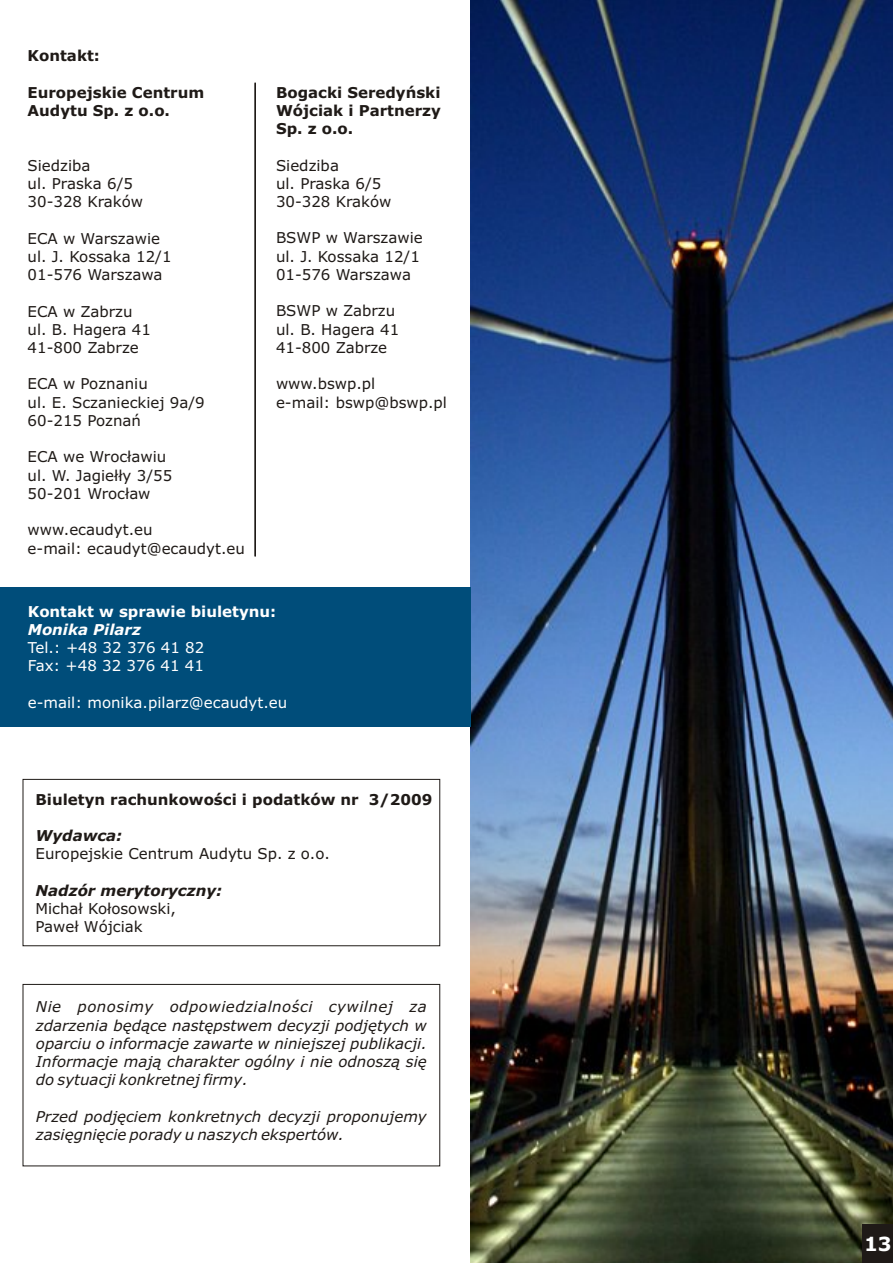
<style>
.page{position:relative;width:893px;height:1263px;background:#fff}
.page>*{position:absolute;margin:0;border:0;box-sizing:border-box;transform-origin:0 0}
.t1{font:700 19.5px "Verdana";color:#fff}
.t2{font:15px/18.3px "Verdana";color:#1f1a17}
.t3{font:italic 15px/18.3px "Verdana";color:#1f1a17;text-align:justify}
.t4{font:700 15px/18.3px "Verdana";color:#1f1a17}
.t5{font:15px/18.3px "Verdana";color:#fff}
.t6{font:italic 700 15px "Verdana";color:#1f1a17}
.t7{font:700 15px "Verdana";color:#fff}
.t8{font:italic 700 15px "Verdana";color:#fff}
</style>
<div class="page">
<img style="left:471px;top:0;width:422px;height:1263px">
<div style="left:0;top:588px;width:471px;height:139px;background:#004d7a"></div>
<div style="left:862px;top:1224px;width:31px;height:39px;background:#1f1a17"></div>
<svg style="left:254px;top:82px;width:2px;height:475px"></svg>
<div style="left:23px;top:984px;width:417px;height:182px;border:1px solid #1f1a17"></div>
<div style="left:23px;top:779px;width:417px;height:167px;border:1px solid #1f1a17"></div>
<p class="t4" style="left:28px;top:48px;width:74px">Kontakt:</p>
<p class="t4" style="left:28px;top:84px;width:178px">Europejskie Centrum<br>Audytu Sp. z o.o.</p>
<p class="t2" style="left:28px;top:157px;width:117px">Siedziba<br>ul. Praska 6/5<br>30-328 Kraków</p>
<p class="t2" style="left:28px;top:230px;width:145px">ECA w Warszawie ul. J. Kossaka 12/1<br>01-576 Warszawa</p>
<p class="t2" style="left:28px;top:303px;width:125px">ECA w Zabrzu ul. B. Hagera 41<br>41-800 Zabrze</p>
<p class="t2" style="left:28px;top:376px;width:179px">ECA w Poznaniu<br>ul. E. Sczanieckiej 9a/9<br>60-215 Poznañ</p>
<p class="t2" style="left:28px;top:449px;width:146px">ECA we Wroc³awiu ul. W. Jagie³³y 3/55<br>50-201 Wroc³aw</p>
<p class="t2" style="left:28px;top:522px;width:219px">www.ecaudyt.eu<br>e-mail: ecaudyt@ecaudyt.eu</p>
<p class="t4" style="left:276px;top:84px;width:166px;text-align:justify">Bogacki Seredyñski Wójciak i Partnerzy Sp. z o.o.</p>
<p class="t2" style="left:276px;top:157px;width:117px">Siedziba<br>ul. Praska 6/5<br>30-328 Kraków</p>
<p class="t2" style="left:276px;top:230px;width:148px">BSWP w Warszawie ul. J. Kossaka 12/1<br>01-576 Warszawa</p>
<p class="t2" style="left:276px;top:303px;width:125px">BSWP w Zabrzu ul. B. Hagera 41<br>41-800 Zabrze</p>
<p class="t2" style="left:276px;top:376px;width:172px">www.bswp.pl<br>e-mail: bswp@bswp.pl</p>
<p class="t7" style="left:28px;top:605px;width:250px">Kontakt w sprawie biuletynu:</p>
<p class="t8" style="left:28px;top:623px;width:115px">Monika Pilarz</p>
<p class="t5" style="left:28px;top:640px;width:178px">Tel.: +48 32 376 41 82<br>Fax: +48 32 376 41 41</p>
<p class="t5" style="left:28px;top:694px;width:261px">e-mail: monika.pilarz@ecaudyt.eu</p>
<p class="t4" style="left:36px;top:791px;width:399px">Biuletyn rachunkowoœci i podatków nr 3/2009</p>
<p class="t6" style="left:36px;top:829px;width:88px">Wydawca:</p>
<p class="t2" style="left:36px;top:846px;width:296px">Europejskie Centrum Audytu Sp. z o.o.</p>
<p class="t6" style="left:36px;top:884px;width:188px">Nadzór merytoryczny:</p>
<p class="t2" style="left:36px;top:901px;width:142px">Micha³ Ko³osowski,<br>Pawe³ Wójciak</p>
<p class="t3" style="left:36px;top:999px;width:392px">Nie ponosimy odpowiedzialnoœci cywilnej za zdarzenia bêd¹ce nastêpstwem decyzji podjêtych w oparciu o informacje zawarte w niniejszej publikacji.<br>Informacje maj¹ charakter ogólny i nie odnosz¹ siê do sytuacji konkretnej firmy.</p>
<p class="t3" style="left:36px;top:1108px;width:392px">Przed podjêciem konkretnych decyzji proponujemy zasiêgniêcie porady u naszych ekspertów.</p>
<h1 class="t1" style="left:864px;top:1236px;width:29px">13</h1>
</div>
